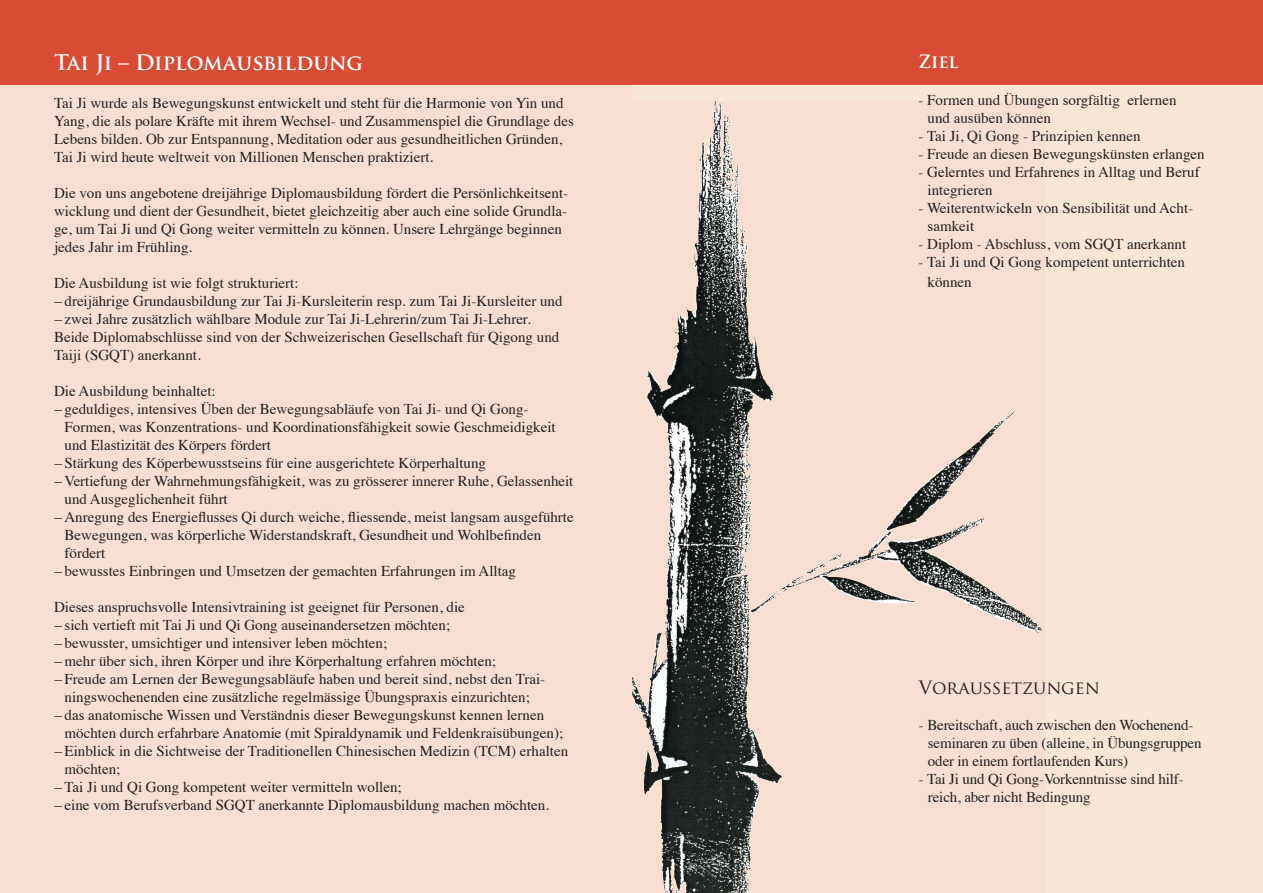
<style>
.page{position:relative;width:1263px;height:893px;background:#fff}
.page>*{position:absolute;margin:0;border:0;box-sizing:border-box;transform-origin:0 0}
.t1{font:700 21px "Trajan Pro";letter-spacing:-.005em;color:#fff}
.t2{font:18px "Trajan Pro";color:#231f20}
.t3{font:700 18px "Trajan Pro";color:#fff}
.t4{font:15px/18px "Times";color:#231f20}
</style>
<div class="page">
<div style="left:631px;top:0;width:632px;height:85px;background:#d84c36"></div>
<div style="left:0;top:0;width:631px;height:85px;background:#d84c36"></div>
<div style="left:631px;top:85px;width:632px;height:808px;background:#f9e6d4"></div>
<div style="left:0;top:85px;width:631px;height:808px;background:#f8dfd2"></div>
<svg style="left:643px;top:103px;width:399px;height:790px"></svg>
<img style="left:632px;top:101px;width:84px;height:670px">
<p class="t1" style="left:54px;top:49px;width:310px">Tai Ji – Diplomausbildung</p>
<p class="t4" style="left:54px;top:92px;width:521px">Tai Ji wurde als Bewegungskunst entwickelt und steht für die Harmonie von Yin und Yang, die als polare Kräfte mit ihrem Wechsel- und Zusammenspiel die Grundlage des Lebens bilden. Ob zur Entspannung, Meditation oder aus gesundheitlichen Gründen, Tai Ji wird heute weltweit von Millionen Menschen praktiziert.</p>
<p class="t4" style="left:54px;top:182px;width:516px">Die von uns angebotene dreijährige Diplomausbildung fördert die Persönlichkeitsent&shy;wicklung und dient der Gesundheit, bietet gleichzeitig aber auch eine solide Grundla&shy;ge, um Tai Ji und Qi Gong weiter vermitteln zu können. Unsere Lehrgänge beginnen jedes Jahr im Frühling.</p>
<p class="t4" style="left:54px;top:272px;width:246px">Die Ausbildung ist wie folgt strukturiert:</p>
<p class="t4" style="left:54px;top:290px;width:510px">− dreijährige Grundausbildung zur Tai Ji-Kursleiterin resp. zum Tai Ji-Kursleiter und</p>
<p class="t4" style="left:54px;top:308px;width:478px">− zwei Jahre zusätzlich wählbare Module zur Tai Ji-Lehrerin/zum Tai Ji-Lehrer.</p>
<p class="t4" style="left:54px;top:326px;width:507px">Beide Diplomabschlüsse sind von der Schweizerischen Gesellschaft für Qigong und<br>Taiji (SGQT) anerkannt.</p>
<p class="t4" style="left:54px;top:380px;width:163px">Die Ausbildung beinhaltet:</p>
<p class="t4" style="left:54px;top:398px;width:476px">− geduldiges, intensives Üben der Bewegungsabläufe von Tai Ji- und Qi Gong-</p>
<p class="t4" style="left:64px;top:416px;width:493px">Formen, was Konzentrations- und Koordinationsfähigkeit sowie Geschmeidigkeit und Elastizität des Körpers fördert</p>
<p class="t4" style="left:54px;top:452px;width:434px">− Stärkung des Köperbewusstseins für eine ausgerichtete Körperhaltung</p>
<p class="t4" style="left:64px;top:470px;width:510px;text-indent:-10px">− Vertiefung der Wahrnehmungsfähigkeit, was zu grösserer innerer Ruhe, Gelassenheit und Ausgeglichenheit führt</p>
<p class="t4" style="left:64px;top:506px;width:511px;text-indent:-10px">− Anregung des Energieflusses Qi durch weiche, fliessende, meist langsam ausgeführte<br>Bewegungen, was körperliche Widerstandskraft, Gesundheit und Wohlbefinden</p>
<p class="t4" style="left:64px;top:542px;width:42px">fördert</p>
<p class="t4" style="left:54px;top:560px;width:464px">− bewusstes Einbringen und Umsetzen der gemachten Erfahrungen im Alltag</p>
<p class="t4" style="left:54px;top:596px;width:412px">Dieses anspruchsvolle Intensivtraining ist geeignet für Personen, die</p>
<p class="t4" style="left:54px;top:614px;width:398px">− sich vertieft mit Tai Ji und Qi Gong auseinandersetzen möchten;</p>
<p class="t4" style="left:54px;top:632px;width:335px">− bewusster, umsichtiger und intensiver leben möchten;</p>
<p class="t4" style="left:54px;top:650px;width:444px">− mehr über sich, ihren Körper und ihre Körperhaltung erfahren möchten;</p>
<p class="t4" style="left:54px;top:668px;width:493px;text-align:center">− Freude am Lernen der Bewegungsabläufe haben und bereit sind, nebst den Trai&shy;ningswochenenden eine zusätzliche regelmässige Übungspraxis einzurichten;</p>
<p class="t4" style="left:64px;top:704px;width:500px;text-indent:-10px">− das anatomische Wissen und Verständnis dieser Bewegungskunst kennen lernen möchten durch erfahrbare Anatomie (mit Spiraldynamik und Feldenkraisübungen);</p>
<p class="t4" style="left:64px;top:740px;width:505px;text-indent:-10px">− Einblick in die Sichtweise der Traditionellen Chinesischen Medizin (TCM) erhalten möchten;</p>
<p class="t4" style="left:54px;top:776px;width:349px">− Tai Ji und Qi Gong kompetent weiter vermitteln wollen;</p>
<p class="t4" style="left:54px;top:794px;width:497px">− eine vom Berufsverband SGQT anerkannte Diplomausbildung machen möchten.</p>
<p class="t3" style="left:918px;top:50px;width:42px">Ziel</p>
<p class="t4" style="left:927px;top:90px;width:251px;text-indent:-9px">- Formen und Übungen sorgfältig erlernen und ausüben können</p>
<p class="t4" style="left:918px;top:126px;width:223px">- Tai Ji, Qi Gong - Prinzipien kennen</p>
<p class="t4" style="left:918px;top:144px;width:288px">- Freude an diesen Bewegungskünsten erlangen</p>
<p class="t4" style="left:927px;top:162px;width:274px;text-indent:-9px">- Gelerntes und Erfahrenes in Alltag und Beruf integrieren</p>
<p class="t4" style="left:927px;top:198px;width:267px;text-indent:-9px">- Weiterentwickeln von Sensibilität und Acht&shy;samkeit</p>
<p class="t4" style="left:918px;top:234px;width:269px">- Diplom - Abschluss, vom SGQT anerkannt</p>
<p class="t4" style="left:927px;top:251px;width:259px;line-height:19.8px;text-indent:-9px">- Tai Ji und Qi Gong kompetent unterrichten können</p>
<p class="t2" style="left:919px;top:676px;width:182px">Voraussetzungen</p>
<p class="t4" style="left:928px;top:715px;width:275px;text-indent:-9px">- Bereitschaft, auch zwischen den Wochenend&shy;seminaren zu üben (alleine, in Übungsgruppen oder in einem fortlaufenden Kurs)</p>
<p class="t4" style="left:928px;top:769px;width:257px;text-indent:-9px">- Tai Ji und Qi Gong-Vorkenntnisse sind hilf&shy;reich, aber nicht Bedingung</p>
</div>
